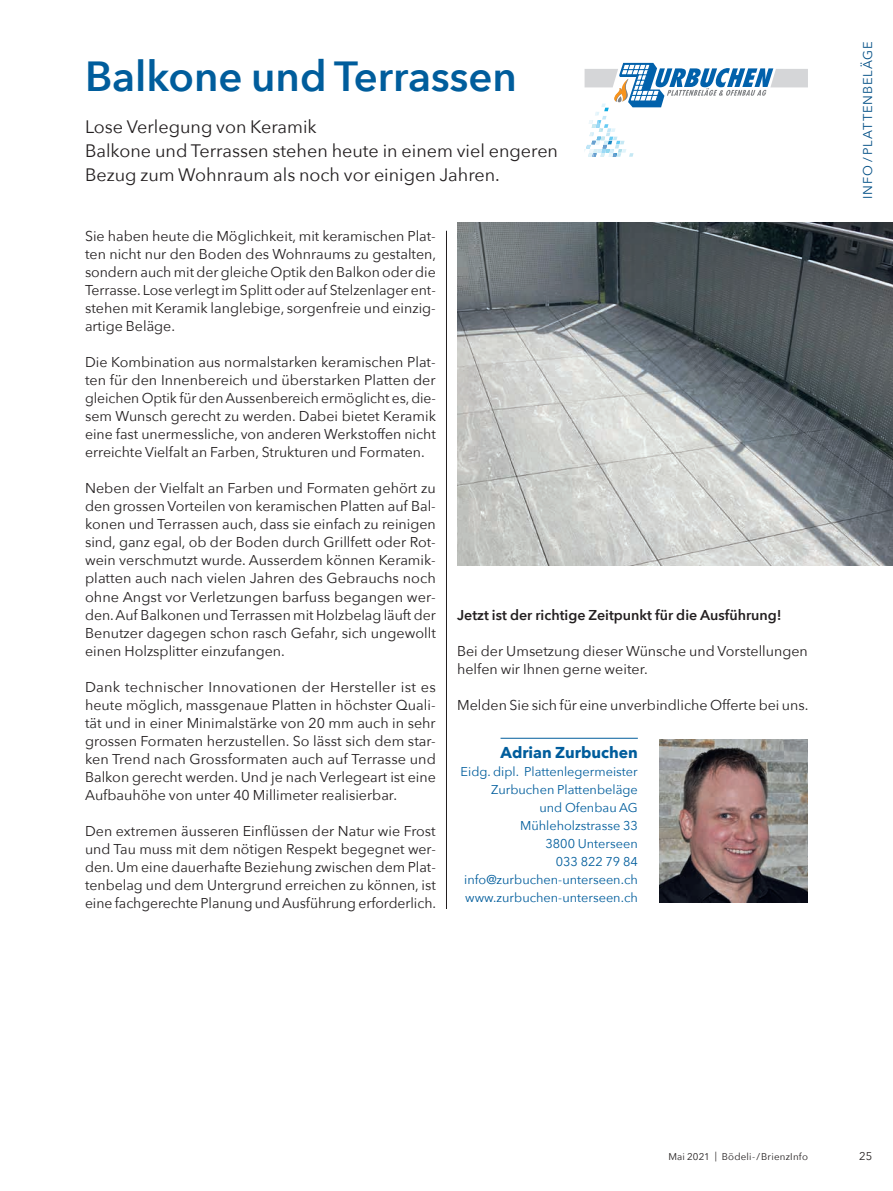
<style>
.page{position:relative;width:893px;height:1191px;background:#fff}
.page>*{position:absolute;margin:0;border:0;box-sizing:border-box;transform-origin:0 0}
.t1{font:600 42px "Avenir Next";color:#005d9c}
.t2{font:18px/24px "Avenir Next";color:#231f20}
.t3{font:700 15.75px "Avenir Next";color:#005d9c}
.t4{font:14.25px/18px "Avenir Next";color:#231f20;text-align:justify}
.t5{font:600 14.25px "Avenir Next";color:#231f20}
.t6{font:12.75px/18px "Avenir Next";color:#005d9c;text-align:right}
.t7{font:12.75px "Avenir Next";letter-spacing:.065em;color:#004e85}
.t8{font:11.25px "Avenir Next";color:#231f20}
.t9{font:9.75px "Avenir Next";letter-spacing:.02em;color:#231f20}
</style>
<div class="page">
<hr style="left:446px;top:231px;width:1px;height:678px;background:#231f20">
<svg style="left:585px;top:63px;width:223px;height:94px"></svg>
<img style="left:659px;top:739px;width:149px;height:163px">
<hr style="left:500px;top:738px;width:138px;height:1px;background:#005d9c">
<img style="left:457px;top:223px;width:436px;height:342px">
<h1 class="t1" style="left:85px;top:40px;width:433px">Balkone und Terrassen</h1>
<p class="t2" style="left:85px;top:114px;width:475px">Lose Verlegung von Keramik<br>Balkone und Terrassen stehen heute in einem viel engeren<br>Bezug zum Wohnraum als noch vor einigen Jahren.</p>
<p class="t4" style="left:85px;top:226px;width:353px">Sie haben heute die Möglichkeit, mit keramischen Plat&shy;ten nicht nur den Boden des Wohnraums zu gestalten, sondern auch mit der gleiche Optik den Balkon oder die Terrasse. Lose verlegt im Splitt oder auf Stelzenlager ent&shy;stehen mit Keramik langlebige, sorgenfreie und einzig&shy;artige Beläge.</p>
<p class="t4" style="left:85px;top:352px;width:352px">Die Kombination aus normalstarken keramischen Plat&shy;ten für den Innenbereich und überstarken Platten der gleichen Optik für den Aussenbereich ermöglicht es, die&shy;sem Wunsch gerecht zu werden. Dabei bietet Keramik eine fast unermessliche, von anderen Werkstoffen nicht erreichte Vielfalt an Farben, Strukturen und Formaten.</p>
<p class="t4" style="left:85px;top:479px;width:352px">Neben der Vielfalt an Farben und Formaten gehört zu den grossen Vorteilen von keramischen Platten auf Bal&shy;konen und Terrassen auch, dass sie einfach zu reinigen sind, ganz egal, ob der Boden durch Grillfett oder Rot&shy;wein verschmutzt wurde. Ausserdem können Keramik&shy;platten auch nach vielen Jahren des Gebrauchs noch ohne Angst vor Verletzungen barfuss begangen wer&shy;den. Auf Balkonen und Terrassen mit Holzbelag läuft der Benutzer dagegen schon rasch Gefahr, sich ungewollt einen Holzsplitter einzufangen.</p>
<p class="t4" style="left:85px;top:677px;width:352px">Dank technischer Innovationen der Hersteller ist es heute möglich, massgenaue Platten in höchster Quali&shy;tät und in einer Minimalstärke von 20 mm auch in sehr grossen Formaten herzustellen. So lässt sich dem star&shy;ken Trend nach Grossformaten auch auf Terrasse und Balkon gerecht werden. Und je nach Verlegeart ist eine Aufbauhöhe von unter 40 Millimeter realisierbar.</p>
<p class="t4" style="left:85px;top:821px;width:353px">Den extremen äusseren Einflüssen der Natur wie Frost und Tau muss mit dem nötigen Respekt begegnet wer&shy;den. Um eine dauerhafte Beziehung zwischen dem Plat&shy;tenbelag und dem Untergrund erreichen zu können, ist eine fachgerechte Planung und Ausführung erforderlich.</p>
<p class="t5" style="left:457px;top:602px;width:326px">Jetzt ist der richtige Zeitpunkt für die Ausführung!</p>
<p class="t4" style="left:457px;top:641px;width:352px">Bei der Umsetzung dieser Wünsche und Vorstellungen helfen wir Ihnen gerne weiter.</p>
<p class="t4" style="left:457px;top:695px;width:353px">Melden Sie sich für eine unverbindliche Offerte bei uns.</p>
<p class="t3" style="left:500px;top:738px;width:139px">Adrian Zurbuchen</p>
<p class="t6" style="left:461px;top:762px;width:179px">Eidg. dipl. Plattenlegermeister<br>Zurbuchen Plattenbeläge<br>und Ofenbau AG<br>Mühleholzstrasse 33<br>3800 Unterseen<br>033 822 79 84 info@zurbuchen-unterseen.ch www.zurbuchen-unterseen.ch</p>
<p class="t7" style="left:857px;top:199px;width:159px;rotate:-90deg">INFO / PLATTENBELÄGE</p>
<p class="t9" style="left:668px;top:1148px;width:141px">Mai 2021 | Bödeli-/BrienzInfo</p>
<p class="t8" style="left:859px;top:1147px;width:15px">25</p>
</div>
